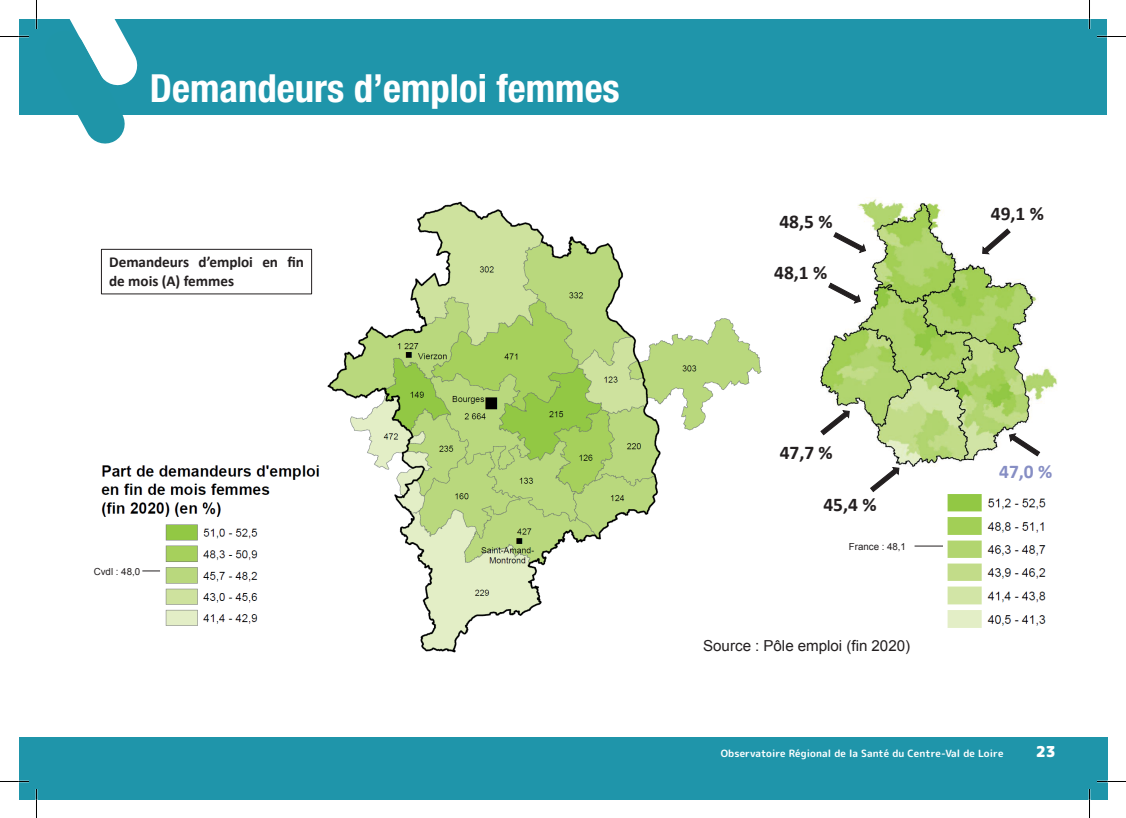
<style>
.page{position:relative;width:1126px;height:818px;background:#fff}
.page>*{position:absolute;margin:0;border:0;box-sizing:border-box;transform-origin:0 0}
.t1{font:700 condensed 38.75px "Helvetica Neue";color:#fff}
.t2{font:700 19.38px "Calibri";color:#231f20}
.t3{font:700 19.38px "Calibri";color:#868ec4}
.t4{font:700 15.12px/18.1px "Calibri";color:#231f20}
.t5{font:15.12px "Arial";color:#231f20}
.t6{font:900 15px "Rounded Mplus 1 c";color:#fff}
.t7{font:700 10px "Rounded Mplus 1 c";letter-spacing:.01em;color:#fff}
.t8{font:9.75px "Arial";color:#231f20}
</style>
<div class="page">
<div style="left:19px;top:736px;width:25px;height:62px;background:#1f95aa"></div>
<div style="left:19px;top:19px;width:17px;height:95px;background:#1f95aa"></div>
<div style="left:36px;top:19px;width:1071px;height:95px;background:#1f95aa"></div>
<div style="left:33px;top:736px;width:1074px;height:62px;background:#1f95aa"></div>
<img style="left:327px;top:201px;width:435px;height:452px">
<img style="left:820px;top:199px;width:237px;height:269px">
<hr style="left:914px;top:545px;width:34px;height:1px;background:#231f20">
<img style="left:943px;top:494px;width:103px;height:134px">
<svg style="left:820px;top:409px;width:30px;height:27px"></svg>
<svg style="left:827px;top:282px;width:34px;height:22px"></svg>
<svg style="left:981px;top:227px;width:30px;height:28px"></svg>
<svg style="left:1008px;top:432px;width:32px;height:25px"></svg>
<svg style="left:869px;top:466px;width:30px;height:26px"></svg>
<svg style="left:832px;top:231px;width:34px;height:23px"></svg>
<div style="left:101px;top:249px;width:211px;height:45px;border:1px solid #231f20"></div>
<img style="left:101px;top:465px;width:218px;height:161px">
<svg style="left:142px;top:570px;width:18px;height:1px"></svg>
<svg style="left:0;top:36px;width:29px;height:1px"></svg>
<svg style="left:1097px;top:36px;width:28px;height:1px"></svg>
<svg style="left:36px;top:0;width:104px;height:144px"></svg>
<svg style="left:36px;top:789px;width:1px;height:28px"></svg>
<svg style="left:1088px;top:0;width:2px;height:29px"></svg>
<svg style="left:1088px;top:789px;width:2px;height:28px"></svg>
<h1 class="t1" style="left:150px;top:65px;width:471px">Demandeurs d’emploi femmes</h1>
<h3 class="t4" style="left:109px;top:253px;width:196px">Demandeurs d’emploi en fin de mois (A) femmes</h3>
<p class="t8" style="left:94px;top:564px;width:48px">Cvdl : 48,0</p>
<h2 class="t2" style="left:779px;top:209px;width:55px">48,5 %</h2>
<h2 class="t2" style="left:774px;top:259px;width:55px">48,1 %</h2>
<h2 class="t2" style="left:779px;top:440px;width:55px">47,7 %</h2>
<h2 class="t2" style="left:823px;top:492px;width:55px">45,4 %</h2>
<p class="t8" style="left:848px;top:540px;width:59px">France : 48,1</p>
<h3 class="t5" style="left:703px;top:635px;width:209px">Source : Pôle emploi (fin 2020)</h3>
<h2 class="t2" style="left:990px;top:201px;width:55px">49,1 %</h2>
<h2 class="t3" style="left:999px;top:459px;width:55px">47,0 %</h2>
<p class="t7" style="left:720px;top:745px;width:284px">Observatoire Régional de la Santé du Centre-Val de Loire</p>
<h3 class="t6" style="left:1035px;top:740px;width:21px">23</h3>
</div>
